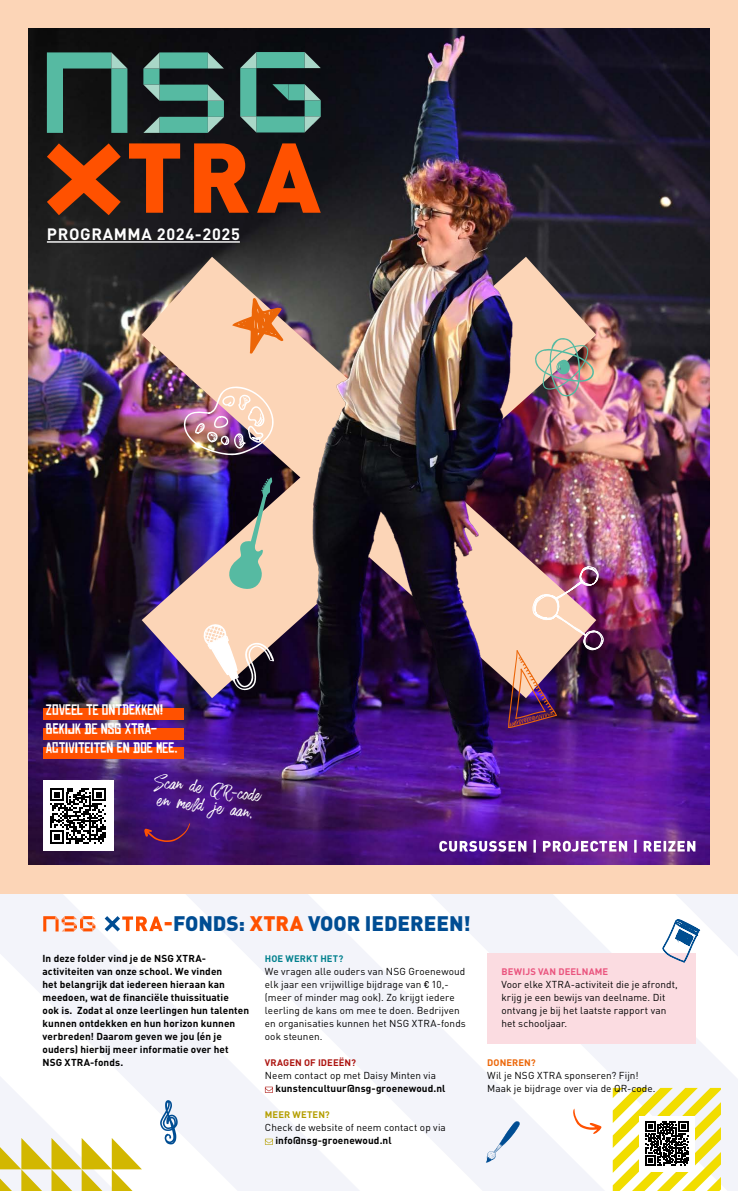
<style>
.page{position:relative;width:738px;height:1191px;background:#fff}
.page>*{position:absolute;margin:0;border:0;box-sizing:border-box;transform-origin:0 0}
.t1{font:29px "Fusterd Brush";color:#fff}
.t2{font:900 20.8px "DIN";letter-spacing:-.005em;color:#004d93}
.t3{font:700 16.3px "DIN";letter-spacing:.04em;color:#fff}
.t4{font:14.4px/19.2px "Chinese Rocks Rg";color:#fff}
.t5{font:10px/13px "DIN";letter-spacing:.005em;color:#000}
.t6{font:700 10px/13px "DIN";letter-spacing:.01em;color:#000}
.t7{font:700 9.4px "DIN";letter-spacing:.01em;color:#ea547e}
.t8{font:700 9.4px "DIN";letter-spacing:.01em;color:#ac1410}
.t9{font:700 9.4px "DIN";letter-spacing:.01em;color:#00808d}
.t10{font:700 9.4px "DIN";letter-spacing:.01em;color:#b49e00}
.t11{font:700 9.4px "DIN";letter-spacing:.01em;color:#ec6608}
.s1{font-size:21.4px;color:#ff5100}
.s2{color:#ff5100}
.s3{font-family:"DIN2014"}
</style>
<div class="page">
<svg style="left:0;top:893px;width:737px;height:298px"></svg>
<div style="left:0;top:0;width:737px;height:893px;background:#fcd5b7"></div>
<img style="left:28px;top:28px;width:681px;height:837px">
<img style="left:28px;top:610px;width:681px;height:197px">
<img style="left:28px;top:147px;width:681px;height:463px">
<hr style="left:47px;top:241px;width:193px;height:2px;background:#fff">
<img style="left:507px;top:566px;width:96px;height:162px">
<svg style="left:232px;top:297px;width:51px;height:57px"></svg>
<svg style="left:202px;top:623px;width:72px;height:69px"></svg>
<img style="left:180px;top:385px;width:94px;height:70px">
<svg style="left:572px;top:1108px;width:29px;height:25px"></svg>
<svg style="left:612px;top:1088px;width:108px;height:103px"></svg>
<div style="left:43px;top:708px;width:141px;height:11px;background:#ff5100"></div>
<div style="left:43px;top:747px;width:141px;height:11px;background:#ff5100"></div>
<div style="left:43px;top:728px;width:141px;height:11px;background:#ff5100"></div>
<div style="left:43px;top:780px;width:70px;height:71px;background:#fff"></div>
<svg style="left:50px;top:788px;width:56px;height:55px"></svg>
<svg style="left:144px;top:823px;width:46px;height:19px"></svg>
<svg style="left:0;top:1138px;width:142px;height:53px"></svg>
<svg style="left:160px;top:1100px;width:17px;height:44px"></svg>
<svg style="left:485px;top:1121px;width:34px;height:41px"></svg>
<img style="left:534px;top:338px;width:59px;height:60px">
<svg style="left:227px;top:477px;width:45px;height:113px"></svg>
<svg style="left:43px;top:916px;width:52px;height:15px"></svg>
<svg style="left:101px;top:912px;width:62px;height:23px"></svg>
<svg style="left:265px;top:1086px;width:8px;height:7px"></svg>
<svg style="left:265px;top:1138px;width:8px;height:7px"></svg>
<div style="left:487px;top:953px;width:207px;height:91px;background:#fbdce1"></div>
<svg style="left:661px;top:903px;width:38px;height:59px"></svg>
<svg style="left:439px;top:840px;width:255px;height:12px;background:#a77fbf"></svg>
<svg style="left:28px;top:52px;width:292px;height:182px;background:#4d402f"></svg>
<h3 class="t3" style="left:47px;top:223px;width:194px">PROGRAMMA 2024-2025</h3>
<h3 class="t4" style="left:46px;top:700px;width:133px">ZOVEEL TE ONTDEKKEN!<br>BEKIJK DE NSG XTRA-<br>ACTIVITEITEN EN DOE MEE.</h3>
<h1 class="t1" style="left:156px;top:767px;width:110px;rotate:8deg">Scan de QR-code</h1>
<h1 class="t1" style="left:160px;top:785px;width:97px;rotate:8deg">en meld je aan.</h1>
<h2 class="t2" style="left:164px;top:909px;width:308px"><span class="s1">-</span>FONDS: <span class="s2">XTRA</span> VOOR IEDEREEN!</h2>
<p class="t9" style="left:265px;top:952px;width:80px">HOE WERKT HET?</p>
<p class="t5" style="left:265px;top:965px;width:202px">We vragen alle ouders van NSG Groenewoud elk jaar een vrijwillige bijdrage van <span class="s3">€</span> 10,- (meer of minder mag ook). Zo krijgt iedere leerling de kans om mee te doen. Bedrijven en organisaties kunnen het NSG XTRA-fonds ook steunen.</p>
<p class="t8" style="left:265px;top:1056px;width:93px">VRAGEN OF IDEEËN?</p>
<p class="t5" style="left:265px;top:1069px;width:172px">Neem contact op met Daisy Minten via</p>
<p class="t6" style="left:275px;top:1081px;width:171px">kunstencultuur@nsg-groenewoud.nl</p>
<p class="t10" style="left:265px;top:1108px;width:66px">MEER WETEN?</p>
<p class="t5" style="left:265px;top:1121px;width:182px">Check de website of neem contact op via</p>
<p class="t6" style="left:275px;top:1133px;width:118px">info@nsg-groenewoud.nl</p>
<p class="t6" style="left:42px;top:951px;width:208px">In deze folder vind je de NSG XTRA&shy;activiteiten van onze school. We vinden<br>het belangrijk dat iedereen hieraan kan meedoen, wat de financiële thuissituatie<br>ook is. Zodat al onze leerlingen hun talenten kunnen ontdekken en hun horizon kunnen verbreden! Daarom geven we jou (én je ouders) hierbij meer informatie over het NSG XTRA-fonds.</p>
<p class="t7" style="left:501px;top:965px;width:108px">BEWIJS VAN DEELNAME</p>
<p class="t5" style="left:501px;top:978px;width:178px">Voor elke XTRA-activiteit die je afrondt, krijg je een bewijs van deelname. Dit ontvang je bij het laatste rapport van het schooljaar.</p>
<p class="t11" style="left:487px;top:1056px;width:50px">DONEREN?</p>
<p class="t5" style="left:487px;top:1069px;width:170px">Wil je NSG XTRA sponseren? Fijn!<br>Maak je bijdrage over via de QR-code.</p>
</div>
